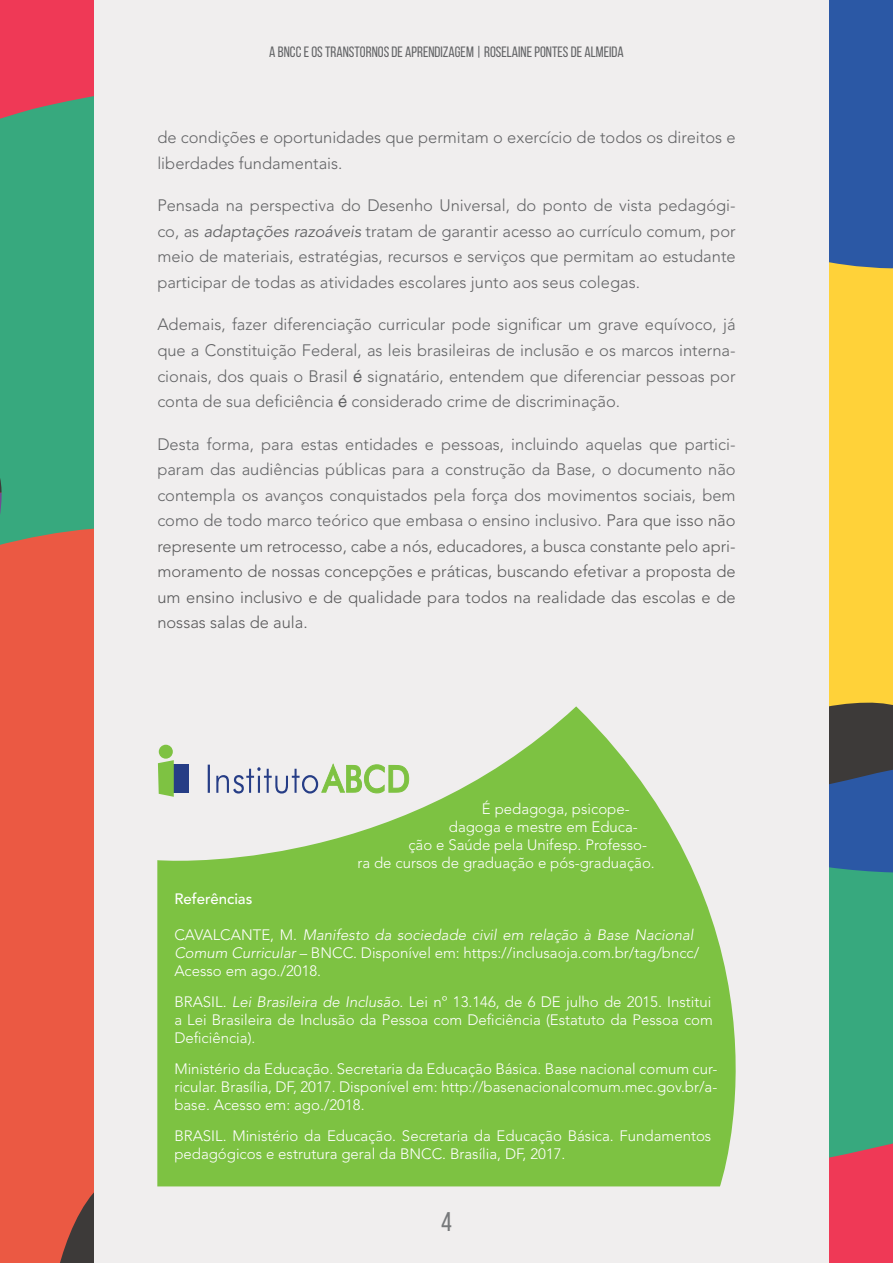
<style>
.page{position:relative;width:893px;height:1263px;background:#f0eeee}
.page>*{position:absolute;margin:0;border:0;box-sizing:border-box;transform-origin:0 0}
.t1{font:27px "Bebas Neue";color:#77797b}
.Normal_black{font:300 16.5px/25.5px "Avenir LT Std";color:#636466;text-align:justify}
.t2{font:300 15px/18px "Avenir LT Std";color:#fff}
.t3{font:15px "Bebas Neue";color:#636466}
.t4{font:500 15px "Avenir LT Std";color:#fff}
.s1{font-weight:400;font-style:italic}
.s2{font-family:"Helvetica";font-weight:400}
.s3{color:#5a5a5b}
.s4{font-style:italic}
</style>
<div class="page">
<svg style="left:829px;top:0;width:64px;height:650px;background:#a8a065"></svg>
<svg style="left:829px;top:650px;width:64px;height:613px;background:#697e6e"></svg>
<div style="left:0;top:676px;width:94px;height:587px;background:#eb5943"></div>
<svg style="left:0;top:0;width:94px;height:676px;background:#79866b"></svg>
<svg style="left:157px;top:706px;width:579px;height:480px;fill:#7dc242"></svg>
<svg style="left:208px;top:762px;width:201px;height:32px"></svg>
<div style="left:159px;top:745px;width:14px;height:14px;background:#7ec242;border-radius:50%"></div>
<div style="left:173px;top:764px;width:16px;height:28px;background:#263d86"></div>
<svg style="left:158px;top:760px;width:16px;height:37px"></svg>
<p class="t3" style="left:269px;top:44px;width:356px">A BNCC E OS TRANSTORNOS DE APRENDIZAGEM | ROSELAINE PONTES DE ALMEIDA</p>
<p class="Normal_black" style="left:157px;top:125px;width:580px">de condições e oportunidades que permitam o exercício de todos os direitos e liberdades fundamentais.</p>
<p class="Normal_black" style="left:157px;top:193px;width:580px">Pensada na perspectiva do Desenho Universal, do ponto de vista pedagógi&shy;co, as <span class="s1">adaptações razoáveis</span> tratam de garantir acesso ao currículo comum, por meio de materiais, estratégias, recursos e serviços que permitam ao estudante participar de todas as atividades escolares junto aos seus colegas.</p>
<p class="Normal_black" style="left:157px;top:312px;width:580px">Ademais, fazer diferenciação curricular pode significar um grave equívoco, já que a Constituição Federal, as leis brasileiras de inclusão e os marcos interna&shy;cionais, dos quais o Brasil <span class="s2">é</span> signatário, entendem que diferenciar pessoas por conta de sua deficiência <span class="s2">é</span> considerado crime de discriminação.</p>
<p class="Normal_black" style="left:157px;top:431px;width:580px">Desta forma, para estas entidades e pessoas, incluindo aquelas que partici&shy;param das audiências públicas para a construção da Base, o documento não contempla os avanços conquistados pela força dos movimentos sociais, bem como de todo marco teórico que embasa o ensino inclusivo. <span class="s3">Para que isso não represente um retrocesso, cabe a nós, educadores, a busca constante pelo apri&shy;moramento de nossas concepções e práticas, buscando efetivar a proposta de um ensino inclusivo e de qualidade para todos na realidade das escolas e de nossas salas de aula.</span></p>
<p class="t2" style="left:482px;top:800px;width:149px">É pedagoga, psicope-</p>
<p class="t2" style="left:449px;top:818px;width:190px">dagoga e mestre em Educa-</p>
<p class="t2" style="left:408px;top:836px;width:240px">ção e Saúde pela Unifesp. Professo-</p>
<p class="t2" style="left:357px;top:854px;width:299px">ra de cursos de graduação e pós-graduação.</p>
<p class="t4" style="left:174px;top:890px;width:80px">Referências</p>
<p class="t2" style="left:174px;top:926px;width:527px">CAVALCANTE, M. <span class="s4">Manifesto da sociedade civil em relação à Base Nacional<br>Comum Curricular</span> – BNCC. Disponível em: https://inclusaoja.com.br/tag/bncc/<br>Acesso em ago./2018.</p>
<p class="t2" style="left:174px;top:993px;width:540px;text-align:justify">BRASIL. <span class="s4">Lei Brasileira de Inclusão</span>. Lei nº 13.146, de 6 DE julho de 2015. Institui a Lei Brasileira de Inclusão da Pessoa com Deficiência (Estatuto da Pessoa com Deficiência).</p>
<p class="t2" style="left:174px;top:1060px;width:545px;text-align:justify">Ministério da Educação. Secretaria da Educação Básica. Base nacional comum cur&shy;ricular. Brasília, DF, 2017. Disponível em: http://basenacionalcomum.mec.gov.br/a&shy;base. Acesso em: ago./2018.</p>
<p class="t2" style="left:174px;top:1126px;width:538px">BRASIL. Ministério da Educação. Secretaria da Educação Básica. Fundamentos pedagógicos e estrutura geral da BNCC. Brasília, DF, 2017.</p>
<h1 class="t1" style="left:441px;top:1207px;width:12px">4</h1>
</div>
